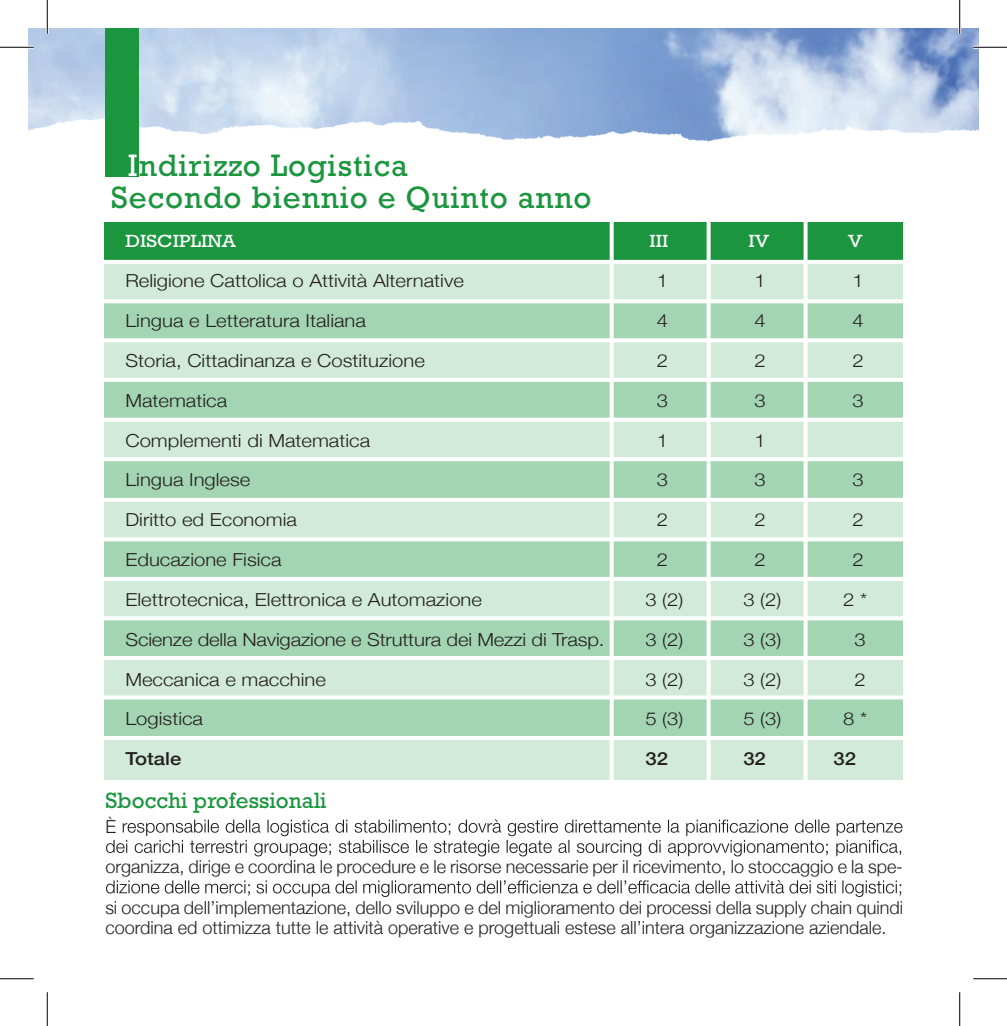
<style>
.page{position:relative;width:1007px;height:1026px;background:#fff}
.page>*{position:absolute;margin:0;border:0;box-sizing:border-box;transform-origin:0 0}
.t1{font:31.5px/31.9px "Rockwell";letter-spacing:.03em;color:#1b953e}
.t2{font:22.5px "Rockwell";color:#1b953e}
.t3{font:300 18px "Helvetica Neue";color:#231f20;scale:1.13 1}
.t4{font:300 18px/20.2px "Helvetica Neue";color:#231f20}
.t5{font:18px "Rockwell";color:#fff;scale:1.13 1}
.t6{font:500 18px "Helvetica Neue";color:#231f20;scale:1.13 1}
.s1{color:#fff}
</style>
<div class="page">
<img style="left:28px;top:28px;width:950px;height:81px">
<img style="left:28px;top:109px;width:950px;height:117px">
<div style="left:105px;top:222px;width:798px;height:40px;background:#1b953e"></div>
<div style="left:105px;top:262px;width:798px;height:39px;background:#d2ead9"></div>
<div style="left:105px;top:301px;width:798px;height:40px;background:#a4d5b2"></div>
<div style="left:105px;top:341px;width:798px;height:39px;background:#d2ead9"></div>
<div style="left:105px;top:380px;width:798px;height:40px;background:#a4d5b2"></div>
<div style="left:105px;top:420px;width:798px;height:39px;background:#d2ead9"></div>
<div style="left:105px;top:459px;width:798px;height:40px;background:#a4d5b2"></div>
<div style="left:105px;top:499px;width:798px;height:39px;background:#d2ead9"></div>
<div style="left:105px;top:538px;width:798px;height:40px;background:#a4d5b2"></div>
<div style="left:105px;top:578px;width:798px;height:39px;background:#d2ead9"></div>
<div style="left:105px;top:617px;width:798px;height:40px;background:#a4d5b2"></div>
<div style="left:105px;top:657px;width:798px;height:39px;background:#d2ead9"></div>
<div style="left:105px;top:740px;width:798px;height:40px;background:#d2ead9"></div>
<div style="left:105px;top:696px;width:798px;height:40px;background:#a4d5b2"></div>
<hr style="left:94px;top:260px;width:814px;height:4px;background:#fff">
<svg style="left:104px;top:338px;width:799px;height:4px;background:#f7fbf8"></svg>
<svg style="left:104px;top:418px;width:799px;height:4px;background:#fbfdfb"></svg>
<hr style="left:94px;top:498px;width:814px;height:4px;background:#fff">
<hr style="left:94px;top:577px;width:814px;height:4px;background:#fff">
<hr style="left:94px;top:656px;width:814px;height:4px;background:#fff">
<svg style="left:104px;top:299px;width:799px;height:4px;background:#fafdfb"></svg>
<svg style="left:104px;top:378px;width:799px;height:4px;background:#fbfdfb"></svg>
<hr style="left:94px;top:457px;width:814px;height:4px;background:#fff">
<svg style="left:104px;top:537px;width:799px;height:4px;background:#fafdfb"></svg>
<svg style="left:104px;top:616px;width:799px;height:4px;background:#fafcfa"></svg>
<svg style="left:104px;top:695px;width:799px;height:4px;background:#f9fcfa"></svg>
<svg style="left:609px;top:214px;width:4px;height:566px;fill:#fff"></svg>
<svg style="left:803px;top:214px;width:4px;height:566px;background:#f4faf6"></svg>
<svg style="left:706px;top:214px;width:4px;height:566px;fill:#fff"></svg>
<div style="left:105px;top:28px;width:33px;height:149px;background:#1b953e"></div>
<svg style="left:106px;top:819px;width:796px;height:37px"></svg>
<svg style="left:106px;top:880px;width:795px;height:17px"></svg>
<hr style="left:0;top:46px;width:34px;height:3px;background:#fff">
<hr style="left:973px;top:46px;width:34px;height:3px;background:#fff">
<hr style="left:46px;top:0;width:3px;height:34px;background:#fff">
<hr style="left:958px;top:0;width:3px;height:34px;background:#fff">
<hr style="left:0;top:47px;width:34px;height:1px;background:#000">
<hr style="left:973px;top:47px;width:34px;height:1px;background:#000">
<hr style="left:0;top:978px;width:34px;height:1px;background:#000">
<hr style="left:973px;top:978px;width:34px;height:1px;background:#000">
<hr style="left:47px;top:0;width:1px;height:34px;background:#000">
<hr style="left:47px;top:992px;width:1px;height:34px;background:#000">
<hr style="left:959px;top:0;width:1px;height:34px;background:#000">
<hr style="left:959px;top:992px;width:1px;height:34px;background:#000">
<h1 class="t1" style="left:111px;top:149px;width:482px;text-indent:17px"><span class="s1">I</span>ndirizzo Logistica<br>Secondo biennio e Quinto anno</h1>
<p class="t5" style="left:125px;top:231px;width:99px">DISCIPLINA</p>
<p class="t5" style="left:649px;top:231px;width:18px">III</p>
<p class="t5" style="left:748px;top:231px;width:20px">IV</p>
<p class="t5" style="left:848px;top:231px;width:14px">V</p>
<p class="t3" style="left:125px;top:266px;width:301px">Religione Cattolica o Attività Alternative</p>
<p class="t3" style="left:656px;top:266px;width:11px">1</p>
<p class="t3" style="left:754px;top:266px;width:11px">1</p>
<p class="t3" style="left:852px;top:266px;width:11px">1</p>
<p class="t3" style="left:125px;top:306px;width:214px">Lingua e Letteratura Italiana</p>
<p class="t3" style="left:656px;top:306px;width:11px">4</p>
<p class="t3" style="left:754px;top:306px;width:11px">4</p>
<p class="t3" style="left:852px;top:306px;width:11px">4</p>
<p class="t3" style="left:125px;top:346px;width:266px">Storia, Cittadinanza e Costituzione</p>
<p class="t3" style="left:656px;top:346px;width:11px">2</p>
<p class="t3" style="left:754px;top:346px;width:11px">2</p>
<p class="t3" style="left:852px;top:346px;width:11px">2</p>
<p class="t3" style="left:125px;top:386px;width:92px">Matematica</p>
<p class="t3" style="left:656px;top:386px;width:11px">3</p>
<p class="t3" style="left:754px;top:386px;width:11px">3</p>
<p class="t3" style="left:852px;top:386px;width:11px">3</p>
<p class="t3" style="left:125px;top:426px;width:218px">Complementi di Matematica</p>
<p class="t3" style="left:656px;top:426px;width:11px">1</p>
<p class="t3" style="left:754px;top:426px;width:11px">1</p>
<p class="t3" style="left:125px;top:465px;width:112px">Lingua Inglese</p>
<p class="t3" style="left:656px;top:465px;width:11px">3</p>
<p class="t3" style="left:754px;top:465px;width:11px">3</p>
<p class="t3" style="left:852px;top:465px;width:11px">3</p>
<p class="t3" style="left:125px;top:505px;width:153px">Diritto ed Economia</p>
<p class="t3" style="left:656px;top:505px;width:11px">2</p>
<p class="t3" style="left:754px;top:505px;width:11px">2</p>
<p class="t3" style="left:852px;top:505px;width:11px">2</p>
<p class="t3" style="left:125px;top:545px;width:140px">Educazione Fisica</p>
<p class="t3" style="left:656px;top:545px;width:11px">2</p>
<p class="t3" style="left:754px;top:545px;width:11px">2</p>
<p class="t3" style="left:852px;top:545px;width:11px">2</p>
<p class="t3" style="left:125px;top:585px;width:317px">Elettrotecnica, Elettronica e Automazione</p>
<p class="t3" style="left:645px;top:585px;width:35px">3 (2)</p>
<p class="t3" style="left:743px;top:585px;width:35px">3 (2)</p>
<p class="t3" style="left:843px;top:585px;width:23px">2 *</p>
<p class="t3" style="left:125px;top:625px;width:425px">Scienze della Navigazione e Struttura dei Mezzi di Trasp.</p>
<p class="t3" style="left:645px;top:625px;width:35px">3 (2)</p>
<p class="t3" style="left:743px;top:625px;width:35px">3 (3)</p>
<p class="t3" style="left:854px;top:625px;width:11px">3</p>
<p class="t3" style="left:125px;top:665px;width:179px">Meccanica e macchine</p>
<p class="t3" style="left:645px;top:665px;width:35px">3 (2)</p>
<p class="t3" style="left:743px;top:665px;width:35px">3 (2)</p>
<p class="t3" style="left:854px;top:665px;width:11px">2</p>
<p class="t3" style="left:125px;top:704px;width:70px">Logistica</p>
<p class="t3" style="left:645px;top:704px;width:35px">5 (3)</p>
<p class="t3" style="left:743px;top:704px;width:35px">5 (3)</p>
<p class="t3" style="left:843px;top:704px;width:23px">8 *</p>
<p class="t6" style="left:125px;top:744px;width:51px">Totale</p>
<p class="t6" style="left:645px;top:744px;width:21px">32</p>
<p class="t6" style="left:743px;top:744px;width:21px">32</p>
<p class="t6" style="left:833px;top:744px;width:21px">32</p>
<p class="t2" style="left:105px;top:787px;width:223px">Sbocchi professionali</p>
<p class="t4" style="left:105px;top:814px;width:12px">È</p>
<p class="t4" style="left:105px;top:855px;width:799px">organizza, dirige e coordina le procedure e le risorse necessarie per il ricevimento, lo stoccaggio e la spe-</p>
<p class="t4" style="left:105px;top:895px;width:799px">si occupa dell’implementazione, dello sviluppo e del miglioramento dei processi della supply chain quindi coordina ed ottimizza tutte le attività operative e progettuali estese all’intera organizzazione aziendale.</p>
</div>
